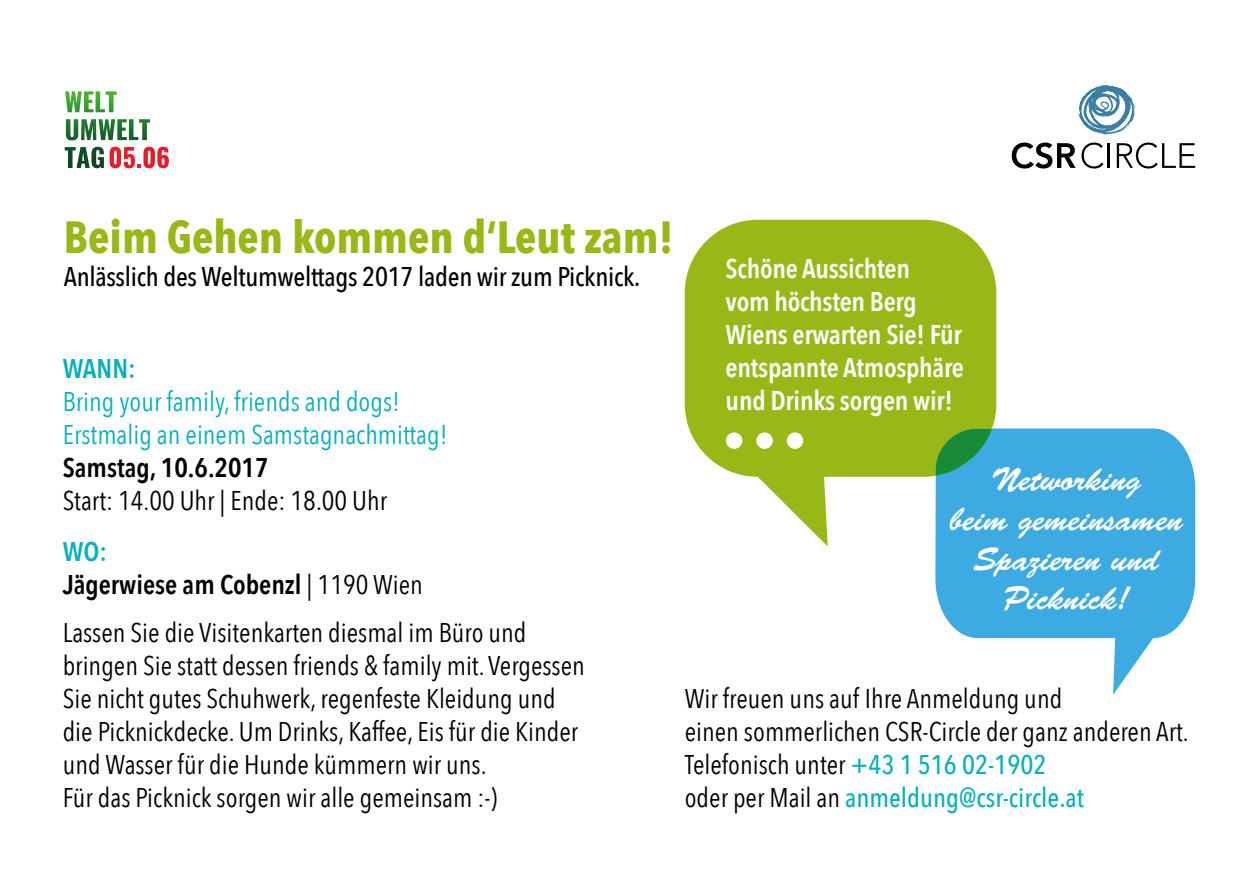
<style>
.page{position:relative;width:1259px;height:893px;background:#fff}
.page>*{position:absolute;margin:0;border:0;box-sizing:border-box;transform-origin:0 0}
.t1{font:700 45px "Avenir Next Condensed";color:#97b816}
.t2{font:33px/39.6px "Brush Script Std";color:#fff;text-align:center}
.t3{font:27px/33px "Avenir Next Condensed";color:#000}
.t4{font:600 27px/33px "Avenir Next Condensed";letter-spacing:-.01em;color:#fff}
.t5{font:27px/33px "Avenir Next Condensed";color:#0aafbc}
.t6{font:500 27px "Avenir Next Condensed";letter-spacing:-.01em;color:#000}
.t7{font:600 27px/33px "Avenir Next Condensed";color:#000}
.t8{font:600 27px "Avenir Next Condensed";color:#0aafbc}
.s1{color:#0aafbc}
.s2{font-weight:400}
.s3{font-weight:500;color:#0aafbc}
</style>
<div class="page">
<svg style="left:1116px;top:143px;width:79px;height:26px"></svg>
<svg style="left:1011px;top:143px;width:64px;height:26px"></svg>
<svg style="left:1081px;top:143px;width:22px;height:26px"></svg>
<hr style="left:1107px;top:143px;width:3px;height:25px;background:#000">
<svg style="left:1078px;top:85px;width:57px;height:50px"></svg>
<svg style="left:685px;top:220px;width:311px;height:327px;fill:#97b816"></svg>
<svg style="left:935px;top:428px;width:260px;height:267px;fill:#3daae1"></svg>
<svg style="left:935px;top:428px;width:57px;height:48px;background:#389b67"></svg>
<div style="left:787px;top:432px;width:16px;height:17px;background:#fff;border-radius:50%"></div>
<div style="left:756px;top:432px;width:17px;height:17px;background:#fff;border-radius:50%"></div>
<div style="left:726px;top:432px;width:16px;height:17px;background:#fff;border-radius:50%"></div>
<svg style="left:65px;top:91px;width:104px;height:77px"></svg>
<h1 class="t1" style="left:64px;top:209px;width:611px">Beim Gehen kommen d‘Leut zam!</h1>
<p class="t6" style="left:64px;top:260px;width:578px">Anlässlich des Weltumwelttags 2017 laden wir zum Picknick.</p>
<p class="t8" style="left:63px;top:345px;width:74px">WANN:</p>
<p class="t5" style="left:63px;top:384px;width:386px">Bring your family, friends and dogs!<br>Erstmalig an einem Samstagnachmittag!</p>
<p class="t7" style="left:63px;top:450px;width:207px">Samstag, 10.6.2017</p>
<p class="t3" style="left:63px;top:483px;width:326px">Start: 14.00 Uhr | Ende: 18.00 Uhr</p>
<p class="t7" style="left:63px;top:534px;width:361px"><span class="s1">WO:<br></span>Jägerwiese am Cobenzl <span class="s2">| 1190 Wien</span></p>
<p class="t3" style="left:63px;top:615px;width:524px">Lassen Sie die Visitenkarten diesmal im Büro und bringen Sie statt dessen friends &amp; family mit. Vergessen Sie nicht gutes Schuhwerk, regenfeste Kleidung und die Picknickdecke. Um Drinks, Kaffee, Eis für die Kinder und Wasser für die Hunde kümmern wir uns.<br>Für das Picknick sorgen wir alle gemeinsam :-)</p>
<p class="t4" style="left:725px;top:251px;width:240px">Schöne Aussichten<br>vom höchsten Berg<br>Wiens erwarten Sie! Für entspannte Atmosphäre und Drinks sorgen wir!</p>
<p class="t2" style="left:950px;top:461px;width:235px">Networking<br>beim gemeinsamen<br>Spazieren und<br>Picknick!</p>
<p class="t3" style="left:685px;top:680px;width:505px">Wir freuen uns auf Ihre Anmeldung und<br>einen sommerlichen CSR-Circle der ganz anderen Art.<br>Telefonisch unter <span class="s3">+43 1 516 02-1902<br></span>oder per Mail an <span class="s3">anmeldung@csr-circle.at</span></p>
</div>
